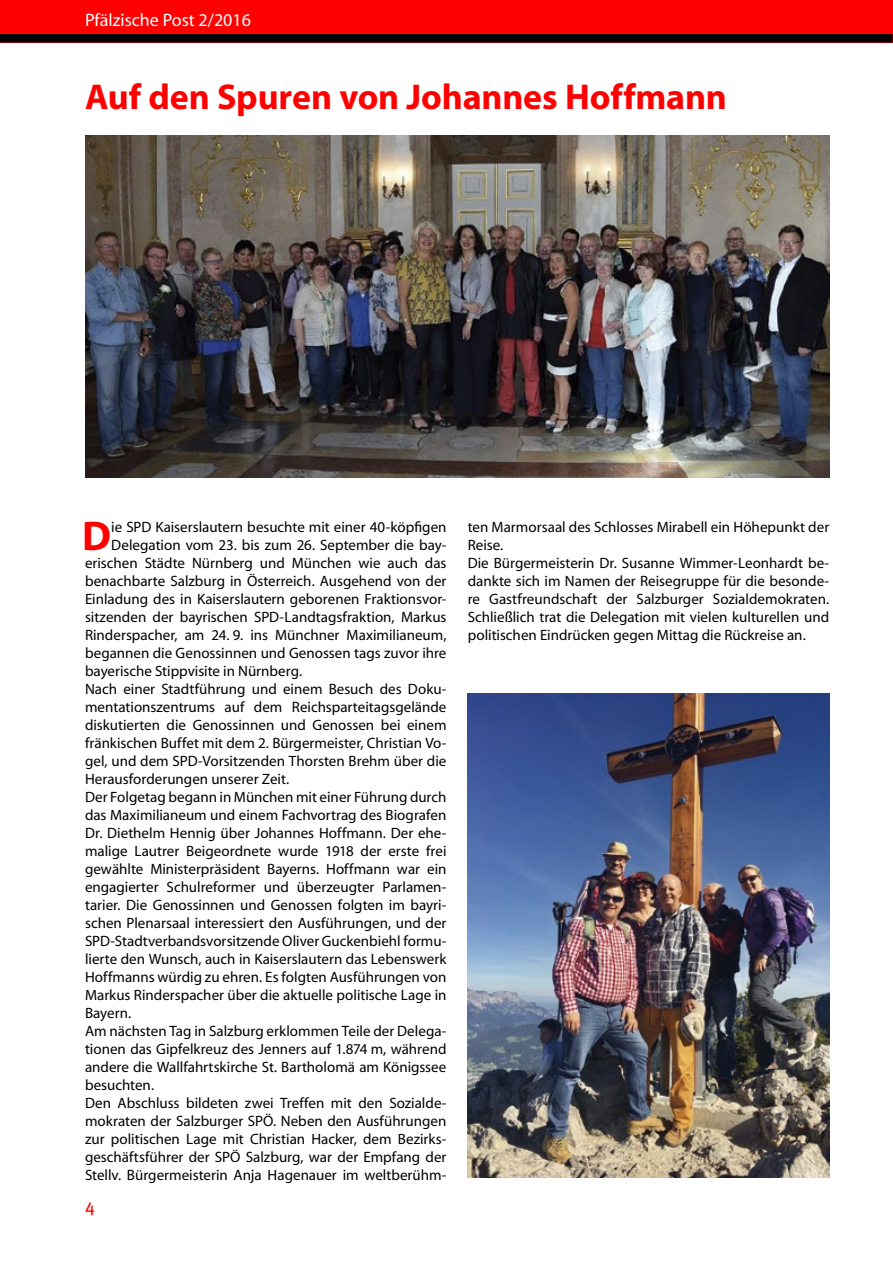
<style>
.page{position:relative;width:893px;height:1263px;background:#fff}
.page>*{position:absolute;margin:0;border:0;box-sizing:border-box;transform-origin:0 0}
.t1{font:700 41.7px "Myriad";color:#f00}
.t2{font:700 36px "Myriad";letter-spacing:-.005em;color:#f00}
.t3{font:18px "Myriad";color:#fff}
.t4{font:18px "Meta Pro";color:#f00}
.t5{font:15px/18px "Myriad";color:#000}
</style>
<div class="page">
<div style="left:0;top:0;width:892px;height:43px;background:#f00"></div>
<div style="left:0;top:34px;width:892px;height:9px;background:#000"></div>
<img style="left:85px;top:136px;width:744px;height:342px">
<img style="left:468px;top:694px;width:361px;height:484px">
<p class="t3" style="left:85px;top:11px;width:167px">Pfälzische Post 2/2016</p>
<h2 class="t2" style="left:85px;top:78px;width:643px">Auf den Spuren von Johannes Hoffmann</h2>
<h1 class="t1" style="left:82px;top:514px;width:31px">D</h1>
<p class="t5" style="left:111px;top:518px;width:337px">ie SPD Kaiserslautern besuchte mit einer 40-köpfigen</p>
<p class="t5" style="left:111px;top:536px;width:337px">Delegation vom 23. bis zum 26. September die bay-</p>
<p class="t5" style="left:85px;top:554px;width:363px">erischen Städte Nürnberg und München wie auch das</p>
<p class="t5" style="left:85px;top:572px;width:363px">benachbarte Salzburg in Österreich. Ausgehend von der</p>
<p class="t5" style="left:85px;top:590px;width:363px">Einladung des in Kaiserslautern geborenen Fraktionsvor-</p>
<p class="t5" style="left:85px;top:608px;width:363px">sitzenden der bayrischen SPD-Landtagsfraktion, Markus</p>
<p class="t5" style="left:85px;top:626px;width:363px">Rinderspacher, am 24. 9. ins Münchner Maximilianeum,</p>
<p class="t5" style="left:85px;top:644px;width:363px">begannen die Genossinnen und Genossen tags zuvor ihre</p>
<p class="t5" style="left:85px;top:662px;width:219px">bayerische Stippvisite in Nürnberg.</p>
<p class="t5" style="left:85px;top:680px;width:363px">Nach einer Stadtführung und einem Besuch des Doku-</p>
<p class="t5" style="left:85px;top:698px;width:363px">mentationszentrums auf dem Reichsparteitagsgelände</p>
<p class="t5" style="left:85px;top:716px;width:363px">diskutierten die Genossinnen und Genossen bei einem</p>
<p class="t5" style="left:85px;top:734px;width:363px">fränkischen Buffet mit dem 2. Bürgermeister, Christian Vo-</p>
<p class="t5" style="left:85px;top:752px;width:363px">gel, und dem SPD-Vorsitzenden Thorsten Brehm über die</p>
<p class="t5" style="left:85px;top:770px;width:206px">Herausforderungen unserer Zeit.</p>
<p class="t5" style="left:85px;top:788px;width:363px">Der Folgetag begann in München mit einer Führung durch</p>
<p class="t5" style="left:85px;top:806px;width:363px">das Maximilianeum und einem Fachvortrag des Biografen</p>
<p class="t5" style="left:85px;top:824px;width:363px">Dr. Diethelm Hennig über Johannes Hoffmann. Der ehe-</p>
<p class="t5" style="left:85px;top:842px;width:363px">malige Lautrer Beigeordnete wurde 1918 der erste frei</p>
<p class="t5" style="left:85px;top:860px;width:363px">gewählte Ministerpräsident Bayerns. Hoffmann war ein</p>
<p class="t5" style="left:85px;top:878px;width:363px">engagierter Schulreformer und überzeugter Parlamen-</p>
<p class="t5" style="left:85px;top:896px;width:363px">tarier. Die Genossinnen und Genossen folgten im bayri-</p>
<p class="t5" style="left:85px;top:914px;width:363px">schen Plenarsaal interessiert den Ausführungen, und der</p>
<p class="t5" style="left:85px;top:932px;width:363px">SPD-Stadtverbandsvorsitzende Oliver Guckenbiehl formu-</p>
<p class="t5" style="left:85px;top:950px;width:363px">lierte den Wunsch, auch in Kaiserslautern das Lebenswerk</p>
<p class="t5" style="left:85px;top:968px;width:363px">Hoffmanns würdig zu ehren. Es folgten Ausführungen von</p>
<p class="t5" style="left:85px;top:986px;width:363px">Markus Rinderspacher über die aktuelle politische Lage in</p>
<p class="t5" style="left:85px;top:1004px;width:48px">Bayern.</p>
<p class="t5" style="left:85px;top:1022px;width:363px">Am nächsten Tag in Salzburg erklommen Teile der Delega-</p>
<p class="t5" style="left:85px;top:1040px;width:363px">tionen das Gipfelkreuz des Jenners auf 1.874 m, während</p>
<p class="t5" style="left:85px;top:1058px;width:363px">andere die Wallfahrtskirche St. Bartholomä am Königssee</p>
<p class="t5" style="left:85px;top:1076px;width:71px">besuchten.</p>
<p class="t5" style="left:85px;top:1094px;width:363px">Den Abschluss bildeten zwei Treffen mit den Sozialde-</p>
<p class="t5" style="left:85px;top:1112px;width:363px">mokraten der Salzburger SPÖ. Neben den Ausführungen</p>
<p class="t5" style="left:85px;top:1130px;width:363px">zur politischen Lage mit Christian Hacker, dem Bezirks-</p>
<p class="t5" style="left:85px;top:1148px;width:363px">geschäftsführer der SPÖ Salzburg, war der Empfang der</p>
<p class="t5" style="left:85px;top:1166px;width:363px">Stellv. Bürgermeisterin Anja Hagenauer im weltberühm-</p>
<p class="t4" style="left:85px;top:1194px;width:12px">4</p>
<p class="t5" style="left:468px;top:518px;width:363px">ten Marmorsaal des Schlosses Mirabell ein Höhepunkt der Reise.<br>Die Bürgermeisterin Dr. Susanne Wimmer-Leonhardt be&shy;dankte sich im Namen der Reisegruppe für die besonde&shy;re Gastfreundschaft der Salzburger Sozialdemokraten.<br>Schließlich trat die Delegation mit vielen kulturellen und politischen Eindrücken gegen Mittag die Rückreise an.</p>
</div>
